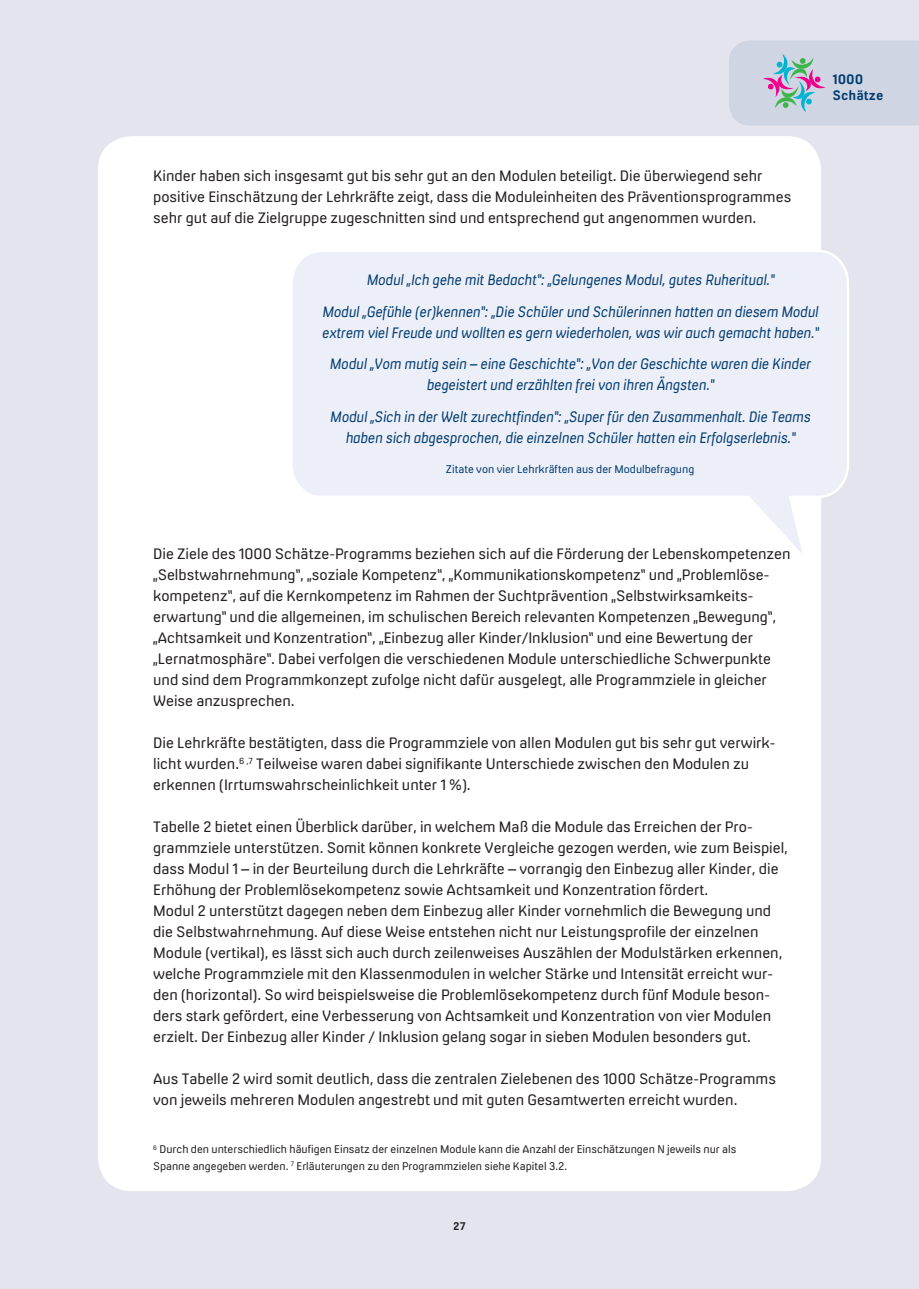
<style>
.page{position:relative;width:919px;height:1289px;background:#fff}
.page>*{position:absolute;margin:0;border:0;box-sizing:border-box;transform-origin:0 0}
.t1{font:14.25px/21px "Milibus Lt";color:#231f20}
.t2{font:italic 14.25px/21px "Milibus Lt";color:#013b70;text-align:center}
.t3{font:700 12.9px/16.2px "Milibus Rg";color:#013b70}
.t4{font:10.5px/16.5px "Milibus Lt";color:#231f20}
.t5{font:10.5px "Milibus Lt";color:#013b70}
.t6{font:700 10.5px "Milibus Rg";color:#231f20}
</style>
<div class="page">
<div style="left:0;top:0;width:918px;height:1288px;background:#e3e4ed"></div>
<svg style="left:729px;top:40px;width:189px;height:85px;background:#c8cfdc"></svg>
<div style="left:98px;top:136px;width:723px;height:1055px;background:#fff;border-radius:34px"></div>
<svg style="left:293px;top:250px;width:556px;height:303px"></svg>
<p class="t3" style="left:832px;top:71px;width:52px">1000<br>Schätze</p>
<p class="t1" style="left:153px;top:165px;width:639px">Kinder haben sich insgesamt gut bis sehr gut an den Modulen beteiligt. Die überwiegend sehr positive Einschätzung der Lehrkräfte zeigt, dass die Moduleinheiten des Präventionsprogrammes sehr gut auf die Zielgruppe zugeschnitten sind und entsprechend gut angenommen wurden.</p>
<p class="t2" style="left:366px;top:269px;width:409px">Modul „Ich gehe mit Bedacht“: „Gelungenes Modul, gutes Ruheritual.“</p>
<p class="t2" style="left:322px;top:301px;width:498px;text-align:left">Modul „Gefühle (er)kennen“: „Die Schüler und Schülerinnen hatten an diesem Modul extrem viel Freude und wollten es gern wiederholen, was wir auch gemacht haben.“</p>
<p class="t2" style="left:329px;top:353px;width:482px">Modul „Vom mutig sein – eine Geschichte“: „Von der Geschichte waren die Kinder begeistert und erzählten frei von ihren Ängsten.“</p>
<p class="t2" style="left:330px;top:406px;width:482px">Modul „Sich in der Welt zurechtfinden“: „Super für den Zusammenhalt. Die Teams haben sich abgesprochen, die einzelnen Schüler hatten ein Erfolgserlebnis.“</p>
<p class="t5" style="left:446px;top:463px;width:250px">Zitate von vier Lehrkräften aus der Modulbefragung</p>
<p class="t1" style="left:153px;top:543px;width:639px">Die Ziele des 1000 Schätze-Programms beziehen sich auf die Förderung der Lebenskompetenzen „Selbstwahrnehmung“, „soziale Kompetenz“, „Kommunikationskompetenz“ und „Problemlöse&shy;kompetenz“, auf die Kernkompetenz im Rahmen der Suchtprävention „Selbstwirksamkeits&shy;erwartung“ und die allgemeinen, im schulischen Bereich relevanten Kompetenzen „Bewegung“, „Achtsamkeit und Konzentration“, „Einbezug aller Kinder/Inklusion“ und eine Bewertung der „Lernatmosphäre“. Dabei verfolgen die verschiedenen Module unterschiedliche Schwerpunkte und sind dem Programmkonzept zufolge nicht dafür ausgelegt, alle Programmziele in gleicher Weise anzusprechen.</p>
<p class="t1" style="left:153px;top:732px;width:624px">Die Lehrkräfte bestätigten, dass die Programmziele von allen Modulen gut bis sehr gut verwirk&shy;licht wurden.<sup>6</sup> <sup>,7</sup> Teilweise waren dabei signifikante Unterschiede zwischen den Modulen zu erkennen (Irrtumswahrscheinlichkeit unter 1 %).</p>
<p class="t1" style="left:153px;top:816px;width:636px">Tabelle 2 bietet einen Überblick darüber, in welchem Maß die Module das Erreichen der Pro&shy;grammziele unterstützen. Somit können konkrete Vergleiche gezogen werden, wie zum Beispiel, dass Modul 1 – in der Beurteilung durch die Lehrkräfte – vorrangig den Einbezug aller Kinder, die Erhöhung der Problemlösekompetenz sowie Achtsamkeit und Konzentration fördert.<br>Modul 2 unterstützt dagegen neben dem Einbezug aller Kinder vornehmlich die Bewegung und die Selbstwahrnehmung. Auf diese Weise entstehen nicht nur Leistungsprofile der einzelnen Module (vertikal), es lässt sich auch durch zeilenweises Auszählen der Modulstärken erkennen, welche Programmziele mit den Klassenmodulen in welcher Stärke und Intensität erreicht wur&shy;den (horizontal). So wird beispielsweise die Problemlösekompetenz durch fünf Module beson&shy;ders stark gefördert, eine Verbesserung von Achtsamkeit und Konzentration von vier Modulen erzielt. Der Einbezug aller Kinder / Inklusion gelang sogar in sieben Modulen besonders gut.</p>
<p class="t1" style="left:153px;top:1068px;width:624px">Aus Tabelle 2 wird somit deutlich, dass die zentralen Zielebenen des 1000 Schätze-Programms von jeweils mehreren Modulen angestrebt und mit guten Gesamtwerten erreicht wurden.</p>
<p class="t4" style="left:153px;top:1141px;width:584px"><sup>6</sup> Durch den unterschiedlich häufigen Einsatz der einzelnen Module kann die Anzahl der Einschätzungen N jeweils nur als<br>Spanne angegeben werden. <sup>7</sup> Erläuterungen zu den Programmzielen siehe Kapitel 3.2.</p>
<p class="t6" style="left:453px;top:1219px;width:14px">27</p>
</div>
